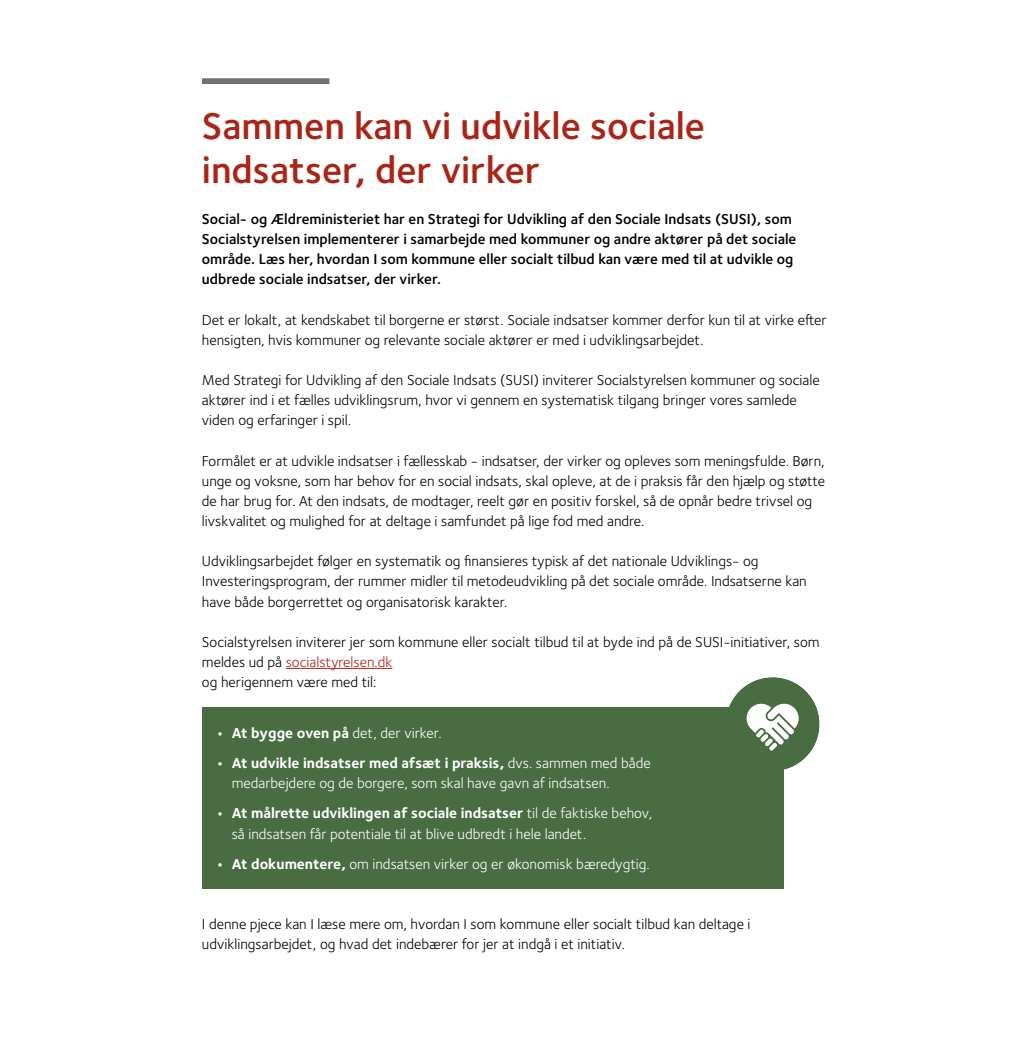
<style>
.page{position:relative;width:1032px;height:1042px;background:#fff}
.page>*{position:absolute;margin:0;border:0;box-sizing:border-box;transform-origin:0 0}
.t1{font:600 38.5px/43.8px "Foundry Sterling";color:#aa2517}
.t2{font:14.88px/20.1px "Foundry Sterling";color:#000}
.t3{font:14.88px/20.1px "Foundry Sterling";color:#fff}
.t4{font:600 14.88px/20.1px "Foundry Sterling";color:#000}
.t5{font:700 14.88px "Foundry Sterling";color:#fff}
.s1{color:#aa2517}
.s2{font-weight:400}
.s3{font-weight:700}
</style>
<div class="page">
<div style="left:202px;top:707px;width:582px;height:181px;background:#496c43"></div>
<div style="left:725px;top:677px;width:94px;height:94px;background:#496c43;border-radius:50%"></div>
<svg style="left:746px;top:703px;width:53px;height:48px"></svg>
<div style="left:202px;top:78px;width:127px;height:6px;background:#747373"></div>
<hr style="left:286px;top:668px;width:106px;height:1px;background:#aa2517">
<h2 class="t1" style="left:202px;top:105px;width:505px">Sammen kan vi udvikle sociale indsatser, der virker</h2>
<p class="t4" style="left:202px;top:209px;width:596px">Social- og Ældreministeriet har en Strategi for Udvikling af den Sociale Indsats (SUSI), som Socialstyrelsen implementerer i samarbejde med kommuner og andre aktører på det sociale område. Læs her, hvordan I som kommune eller socialt tilbud kan være med til at udvikle og udbrede sociale indsatser, der virker.</p>
<p class="t2" style="left:202px;top:310px;width:626px">Det er lokalt, at kendskabet til borgerne er størst. Sociale indsatser kommer derfor kun til at virke efter hensigten, hvis kommuner og relevante sociale aktører er med i udviklingsarbejdet.</p>
<p class="t2" style="left:202px;top:370px;width:619px">Med Strategi for Udvikling af den Sociale Indsats (SUSI) inviterer Socialstyrelsen kommuner og sociale aktører ind i et fælles udviklingsrum, hvor vi gennem en systematisk tilgang bringer vores samlede viden og erfaringer i spil.</p>
<p class="t2" style="left:202px;top:451px;width:625px">Formålet er at udvikle indsatser i fællesskab - indsatser, der virker og opleves som meningsfulde. Børn, unge og voksne, som har behov for en social indsats, skal opleve, at de i praksis får den hjælp og støtte de har brug for. At den indsats, de modtager, reelt gør en positiv forskel, så de opnår bedre trivsel og livskvalitet og mulighed for at deltage i samfundet på lige fod med andre.</p>
<p class="t2" style="left:202px;top:551px;width:606px">Udviklingsarbejdet følger en systematik og finansieres typisk af det nationale Udviklings- og<br>Investeringsprogram, der rummer midler til metodeudvikling på det sociale område. Indsatserne kan have både borgerrettet og organisatorisk karakter.</p>
<p class="t2" style="left:202px;top:632px;width:619px">Socialstyrelsen inviterer jer som kommune eller socialt tilbud til at byde ind på de SUSI-initiativer, som meldes ud på <span class="s1">socialstyrelsen.dk</span></p>
<p class="t2" style="left:202px;top:672px;width:176px">og herigennem være med til:</p>
<p class="t5" style="left:217px;top:724px;width:226px">• At bygge oven på <span class="s2">det, der virker.</span></p>
<p class="t3" style="left:232px;top:753px;width:421px;text-indent:-15px"><span class="s3">• At udvikle indsatser med afsæt i praksis,</span> dvs. sammen med både medarbejdere og de borgere, som skal have gavn af indsatsen.</p>
<p class="t3" style="left:232px;top:803px;width:422px;text-indent:-15px"><span class="s3">• At målrette udviklingen af sociale indsatser</span> til de faktiske behov, så indsatsen får potentiale til at blive udbredt i hele landet.</p>
<p class="t3" style="left:217px;top:854px;width:434px"><span class="s3">• At dokumentere,</span> om indsatsen virker og er økonomisk bæredygtig.</p>
<p class="t2" style="left:202px;top:913px;width:550px">I denne pjece kan I læse mere om, hvordan I som kommune eller socialt tilbud kan deltage i udviklingsarbejdet, og hvad det indebærer for jer at indgå i et initiativ.</p>
</div>
